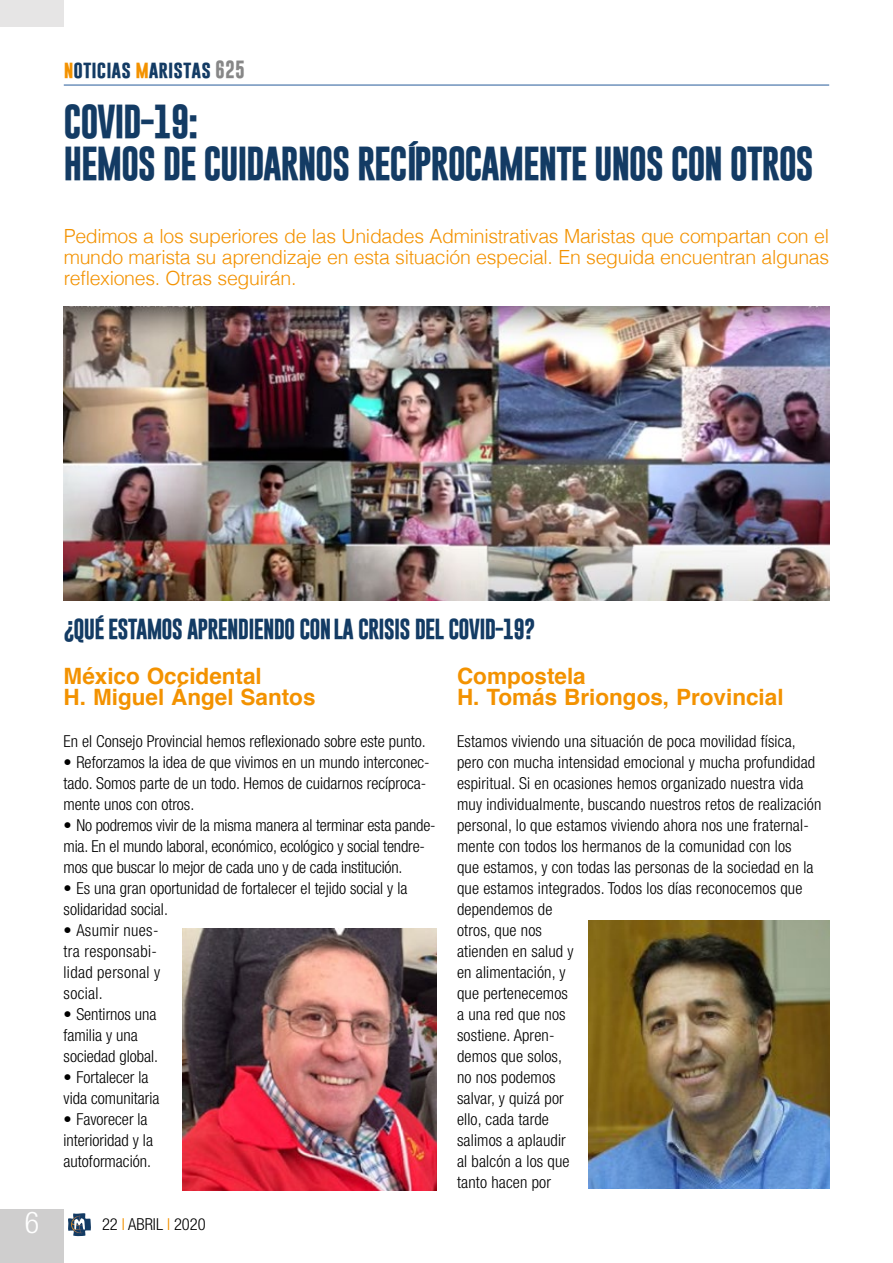
<style>
.page{position:relative;width:893px;height:1263px;background:#fff}
.page>*{position:absolute;margin:0;border:0;box-sizing:border-box;transform-origin:0 0}
.t1{font:700 34.5px/42px "Gobold";letter-spacing:-.04em;color:#133b64}
.t2{font:300 condensed 30px "Helvetica Neue";color:#fff}
.t3{font:700 22.5px/21px "Helvetica";color:#f39200}
.t4{font:700 21px "Gobold";letter-spacing:-.04em;color:#133b64}
.t5{font:300 19.5px/21px "Helvetica";letter-spacing:-.015em;color:#f39200;text-align:justify}
.t6{font:700 18px "Gobold";color:#133b64}
.t7{font:300 condensed 16.5px/21px "Helvetica Neue";letter-spacing:.01em;color:#000}
.t8{font:300 condensed 16.5px/21px "Helvetica Neue";letter-spacing:-.01em;color:#000}
.s1{color:#f39200}
.s2{color:#878787}
</style>
<div class="page">
<div style="left:0;top:1209px;width:64px;height:54px;background:#cfcece"></div>
<hr style="left:64px;top:85px;width:765px;height:1px;background:#275b9b">
<svg style="left:68px;top:1213px;width:23px;height:23px"></svg>
<div style="left:0;top:0;width:64px;height:27px;background:#e6e5e5"></div>
<img style="left:64px;top:306px;width:765px;height:294px">
<img style="left:183px;top:928px;width:254px;height:263px">
<img style="left:589px;top:921px;width:240px;height:267px">
<p class="t6" style="left:64px;top:57px;width:183px"><span class="s1">n</span>oticias <span class="s1">m</span>aristas <span class="s2">625</span></p>
<h1 class="t1" style="left:64px;top:101px;width:752px">COVID-19:<br>HEMOS DE CUIDARNOS RECÍPROCAMENTE UNOS CON OTROS</h1>
<p class="t5" style="left:64px;top:224px;width:767px">Pedimos a los superiores de las Unidades Administrativas Maristas que compartan con el mundo marista su aprendizaje en esta situación especial. En seguida encuentran algunas reflexiones. Otras seguirán.</p>
<h2 class="t2" style="left:25px;top:1205px;width:16px">6</h2>
<p class="t4" style="left:64px;top:615px;width:473px">¿QUÉ ESTAMOS APRENDIENDO CONLA CRISIS DEL COVID-19?</p>
<h3 class="t3" style="left:64px;top:666px;width:253px">México Occidental<br>H. Miguel Ángel Santos</h3>
<p class="t7" style="left:64px;top:731px;width:364px">En el Consejo Provincial hemos reflexionado sobre este punto.</p>
<p class="t7" style="left:64px;top:752px;width:368px">• Reforzamos la idea de que vivimos en un mundo interconec&shy;tado. Somos parte de un todo. Hemos de cuidarnos recíproca&shy;mente unos con otros.</p>
<p class="t8" style="left:64px;top:815px;width:374px">• No podremos vivir de la misma manera al terminar esta pande&shy;mia. En el mundo laboral, económico, ecológico y social tendre&shy;mos que buscar lo mejor de cada uno y de cada institución.</p>
<p class="t7" style="left:64px;top:878px;width:345px">• Es una gran oportunidad de fortalecer el tejido social y la solidaridad social.</p>
<p class="t7" style="left:64px;top:920px;width:98px">• Asumir nues&shy;tra responsabi&shy;lidad personal y social.</p>
<p class="t7" style="left:64px;top:1004px;width:96px">• Sentirnos una familia y una sociedad global.</p>
<p class="t7" style="left:64px;top:1067px;width:97px">• Fortalecer la vida comunitaria</p>
<p class="t7" style="left:64px;top:1109px;width:91px">• Favorecer la interioridad y la autoformación.</p>
<p class="t7" style="left:102px;top:1214px;width:105px">22 <span class="s1">I</span> ABRIL <span class="s1">I</span> 2020</p>
<h3 class="t3" style="left:457px;top:666px;width:328px">Compostela<br>H. Tomás Briongos, Provincial</h3>
<p class="t7" style="left:457px;top:731px;width:366px">Estamos viviendo una situación de poca movilidad física, pero con mucha intensidad emocional y mucha profundidad espiritual. Si en ocasiones hemos organizado nuestra vida muy individualmente, buscando nuestros retos de realización personal, lo que estamos viviendo ahora nos une fraternal&shy;mente con todos los hermanos de la comunidad con los<br>que estamos, y con todas las personas de la sociedad en la que estamos integrados. Todos los días reconocemos que dependemos de<br>otros, que nos<br>atienden en salud y<br>en alimentación, y<br>que pertenecemos<br>a una red que nos<br>sostiene. Apren-<br>demos que solos,<br>no nos podemos<br>salvar, y quizá por<br>ello, cada tarde<br>salimos a aplaudir<br>al balcón a los que<br>tanto hacen por</p>
</div>
